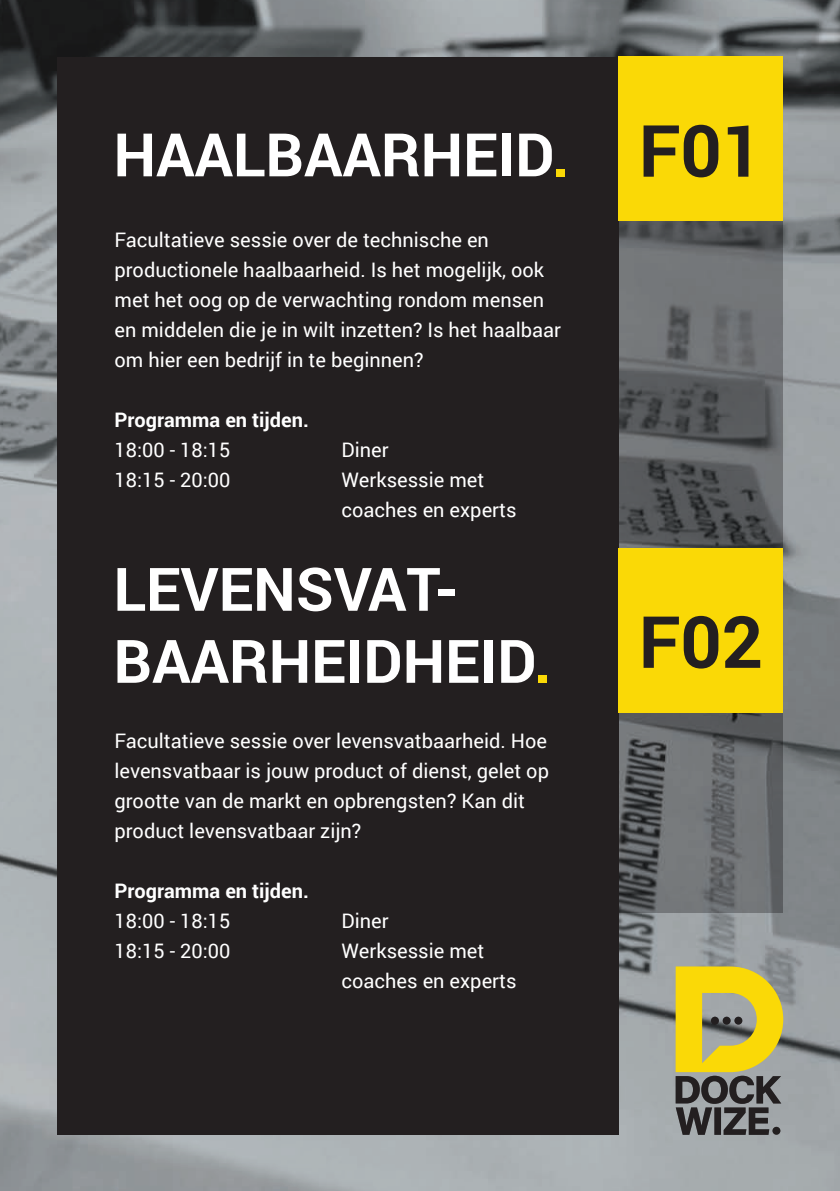
<style>
.page{position:relative;width:840px;height:1191px;background:#fff}
.page>*{position:absolute;margin:0;border:0;box-sizing:border-box;transform-origin:0 0}
.t1{font:700 72px "Roboto";color:#231f20}
.t2{font:700 60px/72px "Roboto";color:#fff}
.t3{font:20px/30px "Roboto";color:#fff}
.t4{font:700 20px "Roboto";color:#fff}
.s1{color:#fad906}
</style>
<div class="page">
<img style="left:0;top:0;width:839px;height:1191px">
<svg style="left:618px;top:221px;width:164px;height:692px;background:#606365"></svg>
<svg style="left:675px;top:966px;width:107px;height:168px;background:#aca049"></svg>
<div style="left:722px;top:1016px;width:8px;height:8px;background:#231f20;border-radius:50%"></div>
<div style="left:710px;top:1016px;width:8px;height:8px;background:#231f20;border-radius:50%"></div>
<div style="left:734px;top:1016px;width:8px;height:8px;background:#231f20;border-radius:50%"></div>
<div style="left:57px;top:57px;width:561px;height:1077px;background:#231f20"></div>
<div style="left:618px;top:57px;width:164px;height:164px;background:#fad906"></div>
<div style="left:618px;top:548px;width:164px;height:164px;background:#fad906"></div>
<h2 class="t2" style="left:113px;top:117px;width:457px">HAALBAARHEID<span class="s1">.</span></h2>
<p class="t3" style="left:114px;top:224px;width:448px">Facultatieve sessie over de technische en productionele haalbaarheid. Is het mogelijk, ook met het oog op de verwachting rondom mensen en middelen die je in wilt inzetten? Is het haalbaar om hier een bedrijf in te beginnen?</p>
<p class="t4" style="left:114px;top:405px;width:196px">Programma en tijden.</p>
<p class="t3" style="left:114px;top:434px;width:117px">18:00 - 18:15</p>
<p class="t3" style="left:341px;top:434px;width:49px">Diner</p>
<p class="t3" style="left:114px;top:464px;width:117px">18:15 - 20:00</p>
<p class="t3" style="left:341px;top:464px;width:176px">Werksessie met coaches en experts</p>
<h1 class="t1" style="left:638px;top:100px;width:126px">F01</h1>
<h2 class="t2" style="left:113px;top:551px;width:650px">LEVENSVAT-<br>BAARHEIDHEID<span class="s1">.</span> <sup>F02</sup></h2>
<p class="t3" style="left:114px;top:725px;width:436px">Facultatieve sessie over levensvatbaarheid. Hoe levensvatbaar is jouw product of dienst, gelet op grootte van de markt en opbrengsten? Kan dit product levensvatbaar zijn?</p>
<p class="t4" style="left:114px;top:877px;width:196px">Programma en tijden.</p>
<p class="t3" style="left:114px;top:905px;width:117px">18:00 - 18:15</p>
<p class="t3" style="left:341px;top:905px;width:49px">Diner</p>
<p class="t3" style="left:114px;top:935px;width:117px">18:15 - 20:00</p>
<p class="t3" style="left:341px;top:935px;width:176px">Werksessie met coaches en experts</p>
</div>
